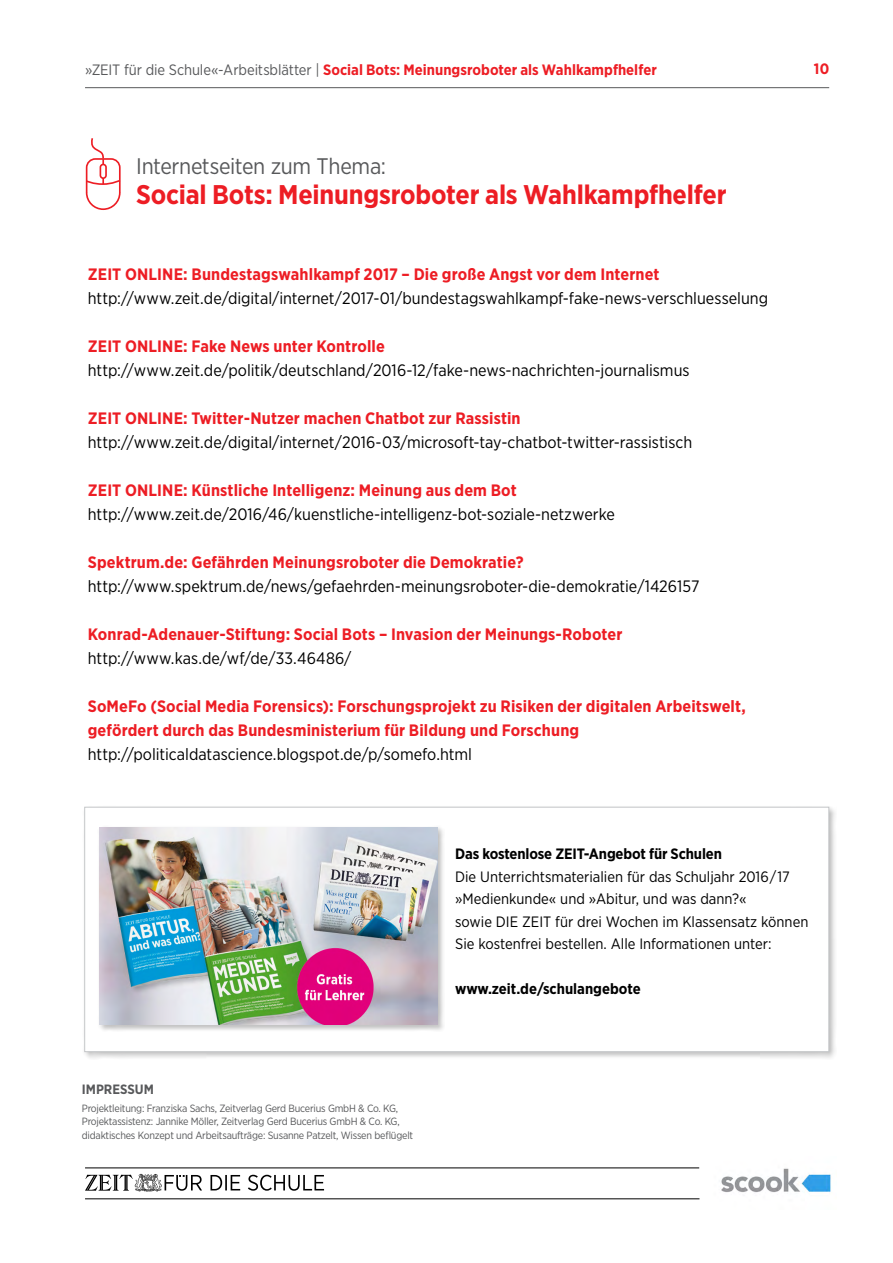
<style>
.page{position:relative;width:893px;height:1263px;background:#fff}
.page>*{position:absolute;margin:0;border:0;box-sizing:border-box;transform-origin:0 0}
.t1{font:700 27px "Gotham Narrow";letter-spacing:-.01em;color:#ed1d24}
.t2{font:22.5px "Gotham Narrow";letter-spacing:-.015em;color:#58595b}
.Fließtext{font:16.5px "Gotham Narrow";color:#000}
.Fließtext-2{font:700 16.5px "Gotham Narrow";letter-spacing:.005em;color:#ed1d24}
.t3{font:15px/22.5px "Gotham Narrow";color:#000}
.t4{font:700 15px "Gotham Narrow";color:#ed1d24}
.t5{font:700 15px "Gotham Narrow";letter-spacing:-.01em;color:#000}
.t6{font:700 13.5px "Gotham Narrow";color:#58595b}
.t7{font:10.5px/13.5px "Gotham Narrow";letter-spacing:-.02em;color:#58595b}
.s1{font-weight:400;color:#58595b}
</style>
<div class="page">
<hr style="left:85px;top:87px;width:744px;height:1px;background:#58595b">
<svg style="left:85px;top:1174px;width:239px;height:18px"></svg>
<hr style="left:85px;top:1167px;width:614px;height:1px;background:#000">
<hr style="left:85px;top:1198px;width:614px;height:1px;background:#000">
<img style="left:721px;top:1168px;width:110px;height:25px">
<svg style="left:85px;top:138px;width:36px;height:72px"></svg>
<div style="left:83px;top:805px;width:754px;height:254px;background:#000;opacity:.25"></div>
<div style="left:84px;top:807px;width:745px;height:245px;background:#fff;border:1px solid #c6c8ca"></div>
<div style="left:97px;top:825px;width:348px;height:207px;background:#000;opacity:.25"></div>
<img style="left:99px;top:827px;width:338px;height:198px">
<p class="t4" style="left:85px;top:60px;width:573px"><span class="s1">»ZEIT für die Schule«-Arbeitsblätter |</span> Social Bots: Meinungsroboter als Wahlkampfhelfer</p>
<p class="t4" style="left:814px;top:59px;width:17px">10</p>
<p class="t2" style="left:136px;top:153px;width:251px">Internetseiten zum Thema:</p>
<p class="t1" style="left:136px;top:178px;width:592px">Social Bots: Meinungsroboter als Wahlkampfhelfer</p>
<p class="Fließtext-2" style="left:88px;top:263px;width:573px">ZEIT ONLINE: Bundestagswahlkampf 2017 – Die große Angst vor dem Internet</p>
<p class="Fließtext" style="left:88px;top:288px;width:682px">http://www.zeit.de/digital/internet/2017-01/bundestagswahlkampf-fake-news-verschluesselung</p>
<p class="Fließtext-2" style="left:88px;top:335px;width:299px">ZEIT ONLINE: Fake News unter Kontrolle</p>
<p class="Fließtext" style="left:88px;top:360px;width:603px">http://www.zeit.de/politik/deutschland/2016-12/fake-news-nachrichten-journalismus</p>
<p class="Fließtext-2" style="left:88px;top:407px;width:434px">ZEIT ONLINE: Twitter-Nutzer machen Chatbot zur Rassistin</p>
<p class="Fließtext" style="left:88px;top:432px;width:606px">http://www.zeit.de/digital/internet/2016-03/microsoft-tay-chatbot-twitter-rassistisch</p>
<p class="Fließtext-2" style="left:88px;top:479px;width:430px">ZEIT ONLINE: Künstliche Intelligenz: Meinung aus dem Bot</p>
<p class="Fließtext" style="left:88px;top:504px;width:529px">http://www.zeit.de/2016/46/kuenstliche-intelligenz-bot-soziale-netzwerke</p>
<p class="Fließtext-2" style="left:88px;top:551px;width:437px">Spektrum.de: Gefährden Meinungsroboter die Demokratie?</p>
<p class="Fließtext" style="left:88px;top:576px;width:613px">http://www.spektrum.de/news/gefaehrden-meinungsroboter-die-demokratie/1426157</p>
<p class="Fließtext-2" style="left:88px;top:623px;width:536px">Konrad-Adenauer-Stiftung: Social Bots – Invasion der Meinungs-Roboter</p>
<p class="Fließtext" style="left:88px;top:648px;width:265px">http://www.kas.de/wf/de/33.46486/</p>
<p class="Fließtext-2" style="left:88px;top:695px;width:660px">SoMeFo (Social Media Forensics): Forschungsprojekt zu Risiken der digitalen Arbeitswelt,</p>
<p class="Fließtext-2" style="left:88px;top:719px;width:493px">gefördert durch das Bundesministerium für Bildung und Forschung</p>
<p class="Fließtext" style="left:88px;top:744px;width:386px">http://politicaldatascience.blogspot.de/p/somefo.html</p>
<p class="t6" style="left:82px;top:1081px;width:73px">IMPRESSUM</p>
<p class="t7" style="left:82px;top:1101px;width:333px">Projektleitung: Franziska Sachs, Zeitverlag Gerd Bucerius GmbH &amp; Co. KG,<br>Projektassistenz: Jannike Möller, Zeitverlag Gerd Bucerius GmbH &amp; Co. KG, didaktisches Konzept und Arbeitsaufträge: Susanne Patzelt, Wissen beflügelt</p>
<p class="t5" style="left:455px;top:844px;width:268px">Das kostenlose ZEIT-Angebot für Schulen</p>
<p class="t3" style="left:455px;top:865px;width:355px">Die Unterrichtsmaterialien für das Schuljahr 2016 / 17 »Medienkunde« und »Abitur, und was dann?«<br>sowie DIE ZEIT für drei Wochen im Klassensatz können Sie kostenfrei bestellen. Alle Informationen unter:</p>
<p class="t5" style="left:455px;top:979px;width:187px">www.zeit.de/schulangebote</p>
</div>
